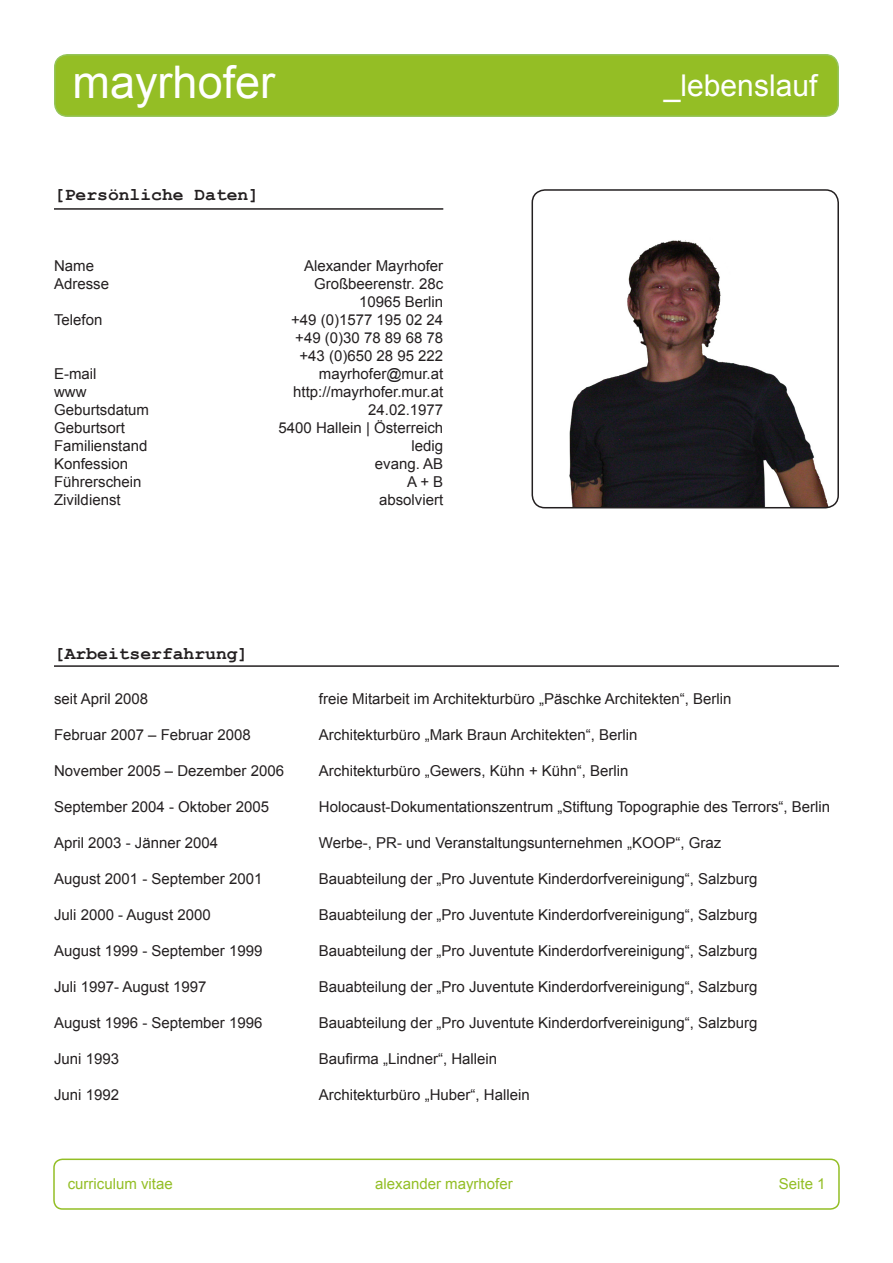
<style>
.page{position:relative;width:893px;height:1263px;background:#fff}
.page>*{position:absolute;margin:0;border:0;box-sizing:border-box;transform-origin:0 0}
.t1{font:45px "Arial";color:#fff}
.t2{font:30px "Arial";color:#fff}
.t3{font:700 18px "Courier New";color:#231f20}
.t4{font:15px "Arial";color:#231f20}
.t5{font:15px "Arial";color:#93be25}
</style>
<div class="page">
<div style="left:55px;top:55px;width:783px;height:61px;background:#94be25;border-radius:13px"></div>
<div style="left:54px;top:54px;width:785px;height:63px;border:2px solid #95c45a;border-radius:13px"></div>
<hr style="left:54px;top:665px;width:785px;height:2px;background:#231f20">
<hr style="left:54px;top:208px;width:389px;height:2px;background:#231f20">
<div style="left:53px;top:1158px;width:787px;height:52px;border:2px solid #93be25;border-radius:9px"></div>
<img style="left:569px;top:190px;width:264px;height:317px">
<div style="left:531px;top:189px;width:308px;height:319px;border:2px solid #231f20;border-radius:13px"></div>
<p class="t1" style="left:73px;top:53px;width:204px">mayrhofer</p>
<p class="t3" style="left:54px;top:183px;width:207px">[Persönliche Daten]</p>
<p class="t4" style="left:54px;top:256px;width:42px">Name</p>
<p class="t4" style="left:54px;top:274px;width:57px">Adresse</p>
<p class="t4" style="left:54px;top:310px;width:50px">Telefon</p>
<p class="t4" style="left:54px;top:364px;width:44px">E-mail</p>
<p class="t4" style="left:54px;top:382px;width:34px">www</p>
<p class="t4" style="left:54px;top:400px;width:97px">Geburtsdatum</p>
<p class="t4" style="left:54px;top:418px;width:72px">Geburtsort</p>
<p class="t4" style="left:54px;top:436px;width:95px">Familienstand</p>
<p class="t4" style="left:54px;top:454px;width:76px">Konfession</p>
<p class="t4" style="left:54px;top:472px;width:89px">Führerschein</p>
<p class="t4" style="left:54px;top:490px;width:68px">Zivildienst</p>
<p class="t4" style="left:304px;top:256px;width:141px">Alexander Mayrhofer</p>
<p class="t4" style="left:314px;top:274px;width:131px">Großbeerenstr. 28c</p>
<p class="t4" style="left:359px;top:292px;width:86px">10965 Berlin</p>
<p class="t4" style="left:291px;top:310px;width:154px">+49 (0)1577 195 02 24</p>
<p class="t4" style="left:295px;top:328px;width:150px">+49 (0)30 78 89 68 78</p>
<p class="t4" style="left:299px;top:346px;width:145px">+43 (0)650 28 95 222</p>
<p class="t4" style="left:319px;top:364px;width:126px">mayrhofer@mur.at</p>
<p class="t4" style="left:293px;top:382px;width:152px">http://mayrhofer.mur.at</p>
<p class="t4" style="left:368px;top:400px;width:77px">24.02.1977</p>
<p class="t4" style="left:278px;top:418px;width:166px">5400 Hallein | Österreich</p>
<p class="t4" style="left:412px;top:436px;width:33px">ledig</p>
<p class="t4" style="left:375px;top:454px;width:70px">evang. AB</p>
<p class="t4" style="left:407px;top:472px;width:38px">A + B</p>
<p class="t4" style="left:379px;top:490px;width:66px">absolviert</p>
<p class="t2" style="left:664px;top:66px;width:155px">_lebenslauf</p>
<p class="t3" style="left:54px;top:642px;width:196px">[Arbeitserfahrung]</p>
<p class="t4" style="left:54px;top:689px;width:96px">seit April 2008</p>
<p class="t4" style="left:54px;top:725px;width:198px">Februar 2007 – Februar 2008</p>
<p class="t4" style="left:54px;top:761px;width:232px">November 2005 – Dezember 2006</p>
<p class="t4" style="left:54px;top:797px;width:217px">September 2004 - Oktober 2005</p>
<p class="t4" style="left:54px;top:833px;width:166px">April 2003 - Jänner 2004</p>
<p class="t4" style="left:54px;top:869px;width:210px">August 2001 - September 2001</p>
<p class="t4" style="left:54px;top:905px;width:158px">Juli 2000 - August 2000</p>
<p class="t4" style="left:54px;top:941px;width:210px">August 1999 - September 1999</p>
<p class="t4" style="left:54px;top:977px;width:154px">Juli 1997- August 1997</p>
<p class="t4" style="left:54px;top:1013px;width:210px">August 1996 - September 1996</p>
<p class="t4" style="left:54px;top:1049px;width:67px">Juni 1993</p>
<p class="t4" style="left:54px;top:1085px;width:67px">Juni 1992</p>
<p class="t4" style="left:319px;top:689px;width:414px">freie Mitarbeit im Architekturbüro „Päschke Architekten“, Berlin</p>
<p class="t4" style="left:319px;top:725px;width:320px">Architekturbüro „Mark Braun Architekten“, Berlin</p>
<p class="t4" style="left:319px;top:761px;width:311px">Architekturbüro „Gewers, Kühn + Kühn“, Berlin</p>
<p class="t4" style="left:319px;top:797px;width:513px">Holocaust-Dokumentationszentrum „Stiftung Topographie des Terrors“, Berlin</p>
<p class="t4" style="left:319px;top:833px;width:404px">Werbe-, PR- und Veranstaltungsunternehmen „KOOP“, Graz</p>
<p class="t4" style="left:319px;top:869px;width:440px">Bauabteilung der „Pro Juventute Kinderdorfvereinigung“, Salzburg</p>
<p class="t4" style="left:319px;top:905px;width:440px">Bauabteilung der „Pro Juventute Kinderdorfvereinigung“, Salzburg</p>
<p class="t4" style="left:319px;top:941px;width:440px">Bauabteilung der „Pro Juventute Kinderdorfvereinigung“, Salzburg</p>
<p class="t4" style="left:319px;top:977px;width:440px">Bauabteilung der „Pro Juventute Kinderdorfvereinigung“, Salzburg</p>
<p class="t4" style="left:319px;top:1013px;width:440px">Bauabteilung der „Pro Juventute Kinderdorfvereinigung“, Salzburg</p>
<p class="t4" style="left:319px;top:1049px;width:180px">Baufirma „Lindner“, Hallein</p>
<p class="t4" style="left:319px;top:1085px;width:212px">Architekturbüro „Huber“, Hallein</p>
<p class="t5" style="left:68px;top:1174px;width:107px">curriculum vitae</p>
<p class="t5" style="left:375px;top:1174px;width:139px">alexander mayrhofer</p>
<p class="t5" style="left:779px;top:1174px;width:48px">Seite 1</p>
</div>
